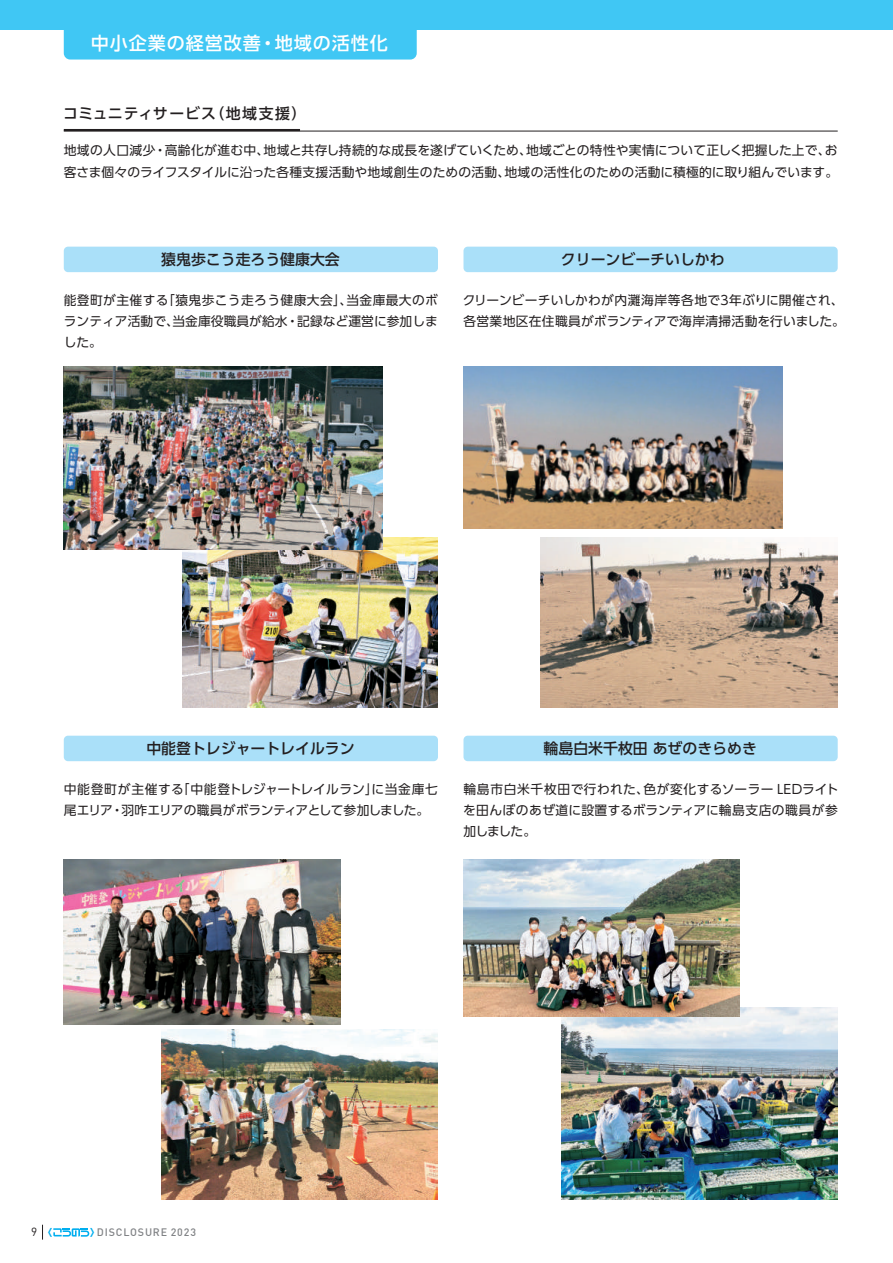
<style>
.page{position:relative;width:893px;height:1263px;background:#fff}
.page>*{position:absolute;margin:0;border:0;box-sizing:border-box;transform-origin:0 0}
.t1{font:500 18px "UD Shin Go Pro";letter-spacing:.05em;color:#fff}
.t2{font:500 14.85px "UD Shin Go Pro";color:#231f20}
.t3{font:500 14.85px "UD Shin Go Pro";letter-spacing:.065em;color:#231f20}
.t4{font:12.75px/21.3px "UD Shin Go Pro";letter-spacing:.01em;color:#231f20}
.t5{font:10.65px "DIN Medium R Normal";letter-spacing:.08em;color:#808285}
.s1{font-family:"DIN Regular R Normal";font-size:11.7px;color:#231f20}
.s2{font-family:"UD Shin Go Pro";font-weight:800;font-size:9.45px;color:#00aeef}
</style>
<div class="page">
<div style="left:64px;top:30px;width:353px;height:30px;background:#40c7f4"></div>
<hr style="left:64px;top:129px;width:236px;height:2px;background:#231f20">
<hr style="left:64px;top:131px;width:774px;height:1px;background:#231f20">
<div style="left:64px;top:247px;width:374px;height:25px;background:#aae0f9;border-radius:4px"></div>
<div style="left:463px;top:247px;width:375px;height:25px;background:#aae0f9;border-radius:4px"></div>
<div style="left:64px;top:736px;width:374px;height:25px;background:#aae0f9;border-radius:4px"></div>
<div style="left:463px;top:736px;width:375px;height:25px;background:#aae0f9;border-radius:4px"></div>
<img style="left:64px;top:859px;width:276px;height:166px">
<img style="left:183px;top:537px;width:255px;height:170px">
<img style="left:162px;top:1029px;width:276px;height:170px">
<img style="left:540px;top:537px;width:298px;height:170px">
<img style="left:561px;top:1008px;width:277px;height:191px">
<img style="left:64px;top:367px;width:319px;height:183px">
<img style="left:463px;top:367px;width:319px;height:162px">
<img style="left:463px;top:859px;width:277px;height:157px">
<svg style="left:42px;top:1225px;width:1px;height:14px"></svg>
<svg style="left:53px;top:1228px;width:36px;height:9px"></svg>
<div style="left:0;top:0;width:893px;height:30px;background:#40c7f4"></div>
<h1 class="t1" style="left:91px;top:28px;width:299px">中小企業の経営改善・地域の活性化</h1>
<p class="t3" style="left:63px;top:102px;width:245px">コミュニティサービス（地域支援）</p>
<p class="t4" style="left:64px;top:139px;width:776px">地域の人口減少・高齢化が進む中、地域と共存し持続的な成長を遂げていくため、地域ごとの特性や実情について正しく把握した上で、お客さま個々のライフスタイルに沿った各種支援活動や地域創生のための活動、地域の活性化のための活動に積極的に取り組んでいます。</p>
<p class="t2" style="left:161px;top:247px;width:180px">猿鬼歩こう走ろう健康大会</p>
<p class="t2" style="left:561px;top:247px;width:180px">クリーンビーチいしかわ　</p>
<p class="t4" style="left:64px;top:289px;width:376px;text-align:justify">能登町が主催する「猿鬼歩こう走ろう健康大会」、当金庫最大のボランティア活動で、当金庫役職員が給水・記録など運営に参加しました。</p>
<p class="t4" style="left:463px;top:289px;width:384px">クリーンビーチいしかわが内灘海岸等各地で３年ぶりに開催され、各営業地区在住職員がボランティアで海岸清掃活動を行いました。</p>
<p class="t2" style="left:146px;top:736px;width:210px">中能登トレジャートレイルラン</p>
<p class="t2" style="left:544px;top:736px;width:215px">輪島白米千枚田 あぜのきらめき</p>
<p class="t4" style="left:64px;top:778px;width:376px">中能登町が主催する「中能登トレジャートレイルラン」に当金庫七尾エリア・羽咋エリアの職員がボランティアとして参加しました。</p>
<p class="t4" style="left:463px;top:778px;width:377px;text-align:justify">輪島市白米千枚田で行われた、色が変化するソーラー LEDライトを田んぼのあぜ道に設置するボランティアに輪島支店の職員が参加しました。</p>
<p class="t5" style="left:31px;top:1225px;width:166px"><span class="s1">9</span> <span class="s2">〈　　　　〉</span>DISCLOSURE 2023</p>
</div>
